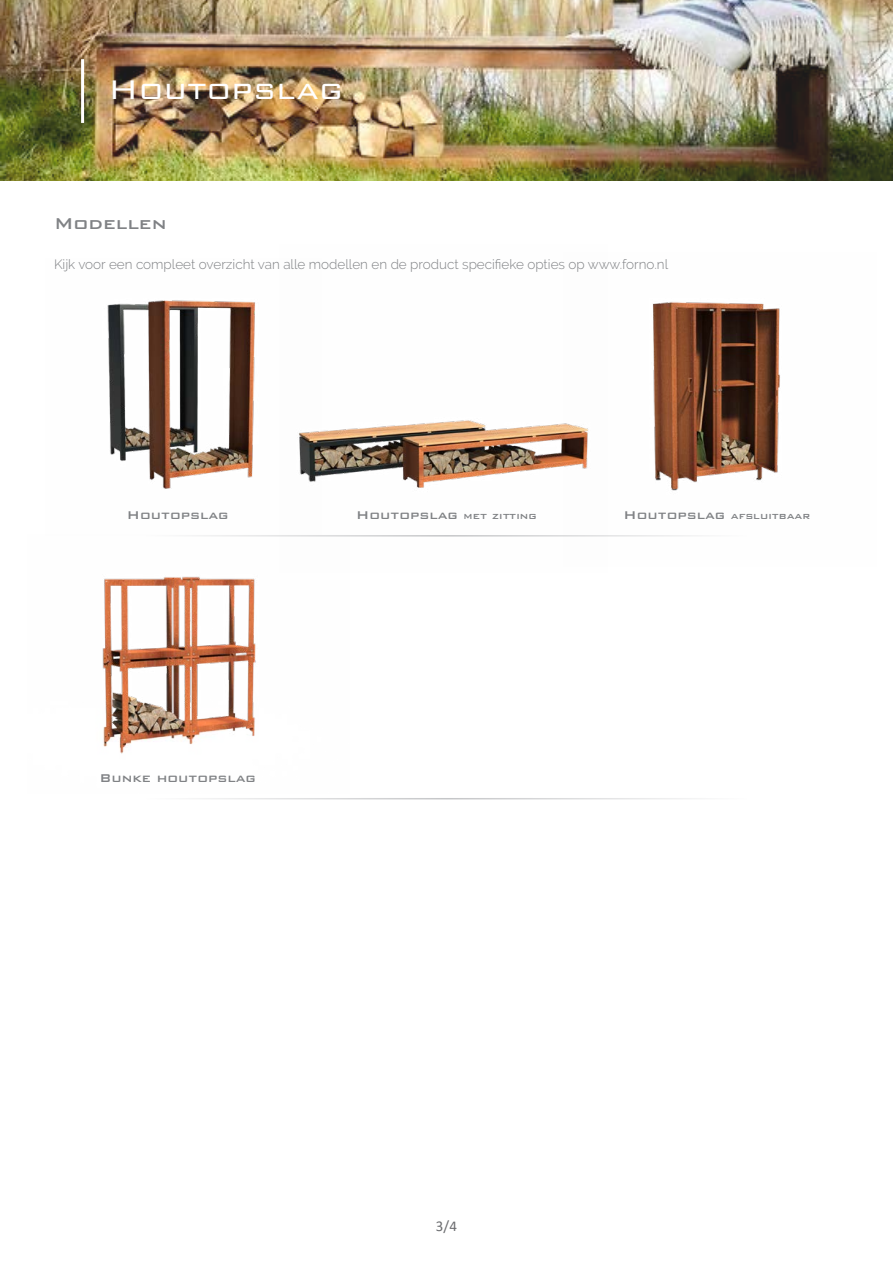
<style>
.page{position:relative;width:893px;height:1263px;background:#fff}
.page>*{position:absolute;margin:0;border:0;box-sizing:border-box;transform-origin:0 0}
.t1{font:300 36px "Bank Gothic BT";color:#fff}
.t2{font:500 21px "Bank Gothic BT";color:#808285}
.t3{font:500 15px "Bank Gothic BT";color:#808285}
.t4{font:15px "Calibri";color:#6c6d70}
.t5{font:300 13.5px "Raleway";color:#808285}
.t6{font:500 12px "Bank Gothic BT";color:#808285}
.s1{font-size:12px}
.s2{font-size:15px}
</style>
<div class="page">
<img style="left:0;top:0;width:893px;height:180px">
<img style="left:107px;top:300px;width:148px;height:189px">
<img style="left:299px;top:420px;width:264px;height:117px">
<img style="left:563px;top:302px;width:217px;height:235px">
<img style="left:102px;top:534px;width:247px;height:220px">
<hr style="left:146px;top:535px;width:601px;height:1px;background:#c5c6c8">
<hr style="left:146px;top:798px;width:601px;height:1px;background:#c5c6c8">
<hr style="left:81px;top:59px;width:3px;height:64px;background:#fff">
<h1 class="t1" style="left:108px;top:70px;width:236px">Houtopslag</h1>
<h2 class="t2" style="left:54px;top:212px;width:114px">Modellen</h2>
<p class="t5" style="left:54px;top:256px;width:616px">Kijk voor een compleet overzicht van alle modellen en de product specifieke opties op www.forno.nl</p>
<p class="t3" style="left:127px;top:507px;width:103px">Houtopslag</p>
<p class="t3" style="left:356px;top:507px;width:182px">Houtopslag <span class="s1">met zitting</span></p>
<p class="t6" style="left:624px;top:509px;width:188px"><span class="s2">Houtopslag</span> afsluitbaar</p>
<p class="t3" style="left:100px;top:770px;width:158px">Bunke houtopslag</p>
<p class="t4" style="left:436px;top:1216px;width:22px">3/4</p>
</div>
